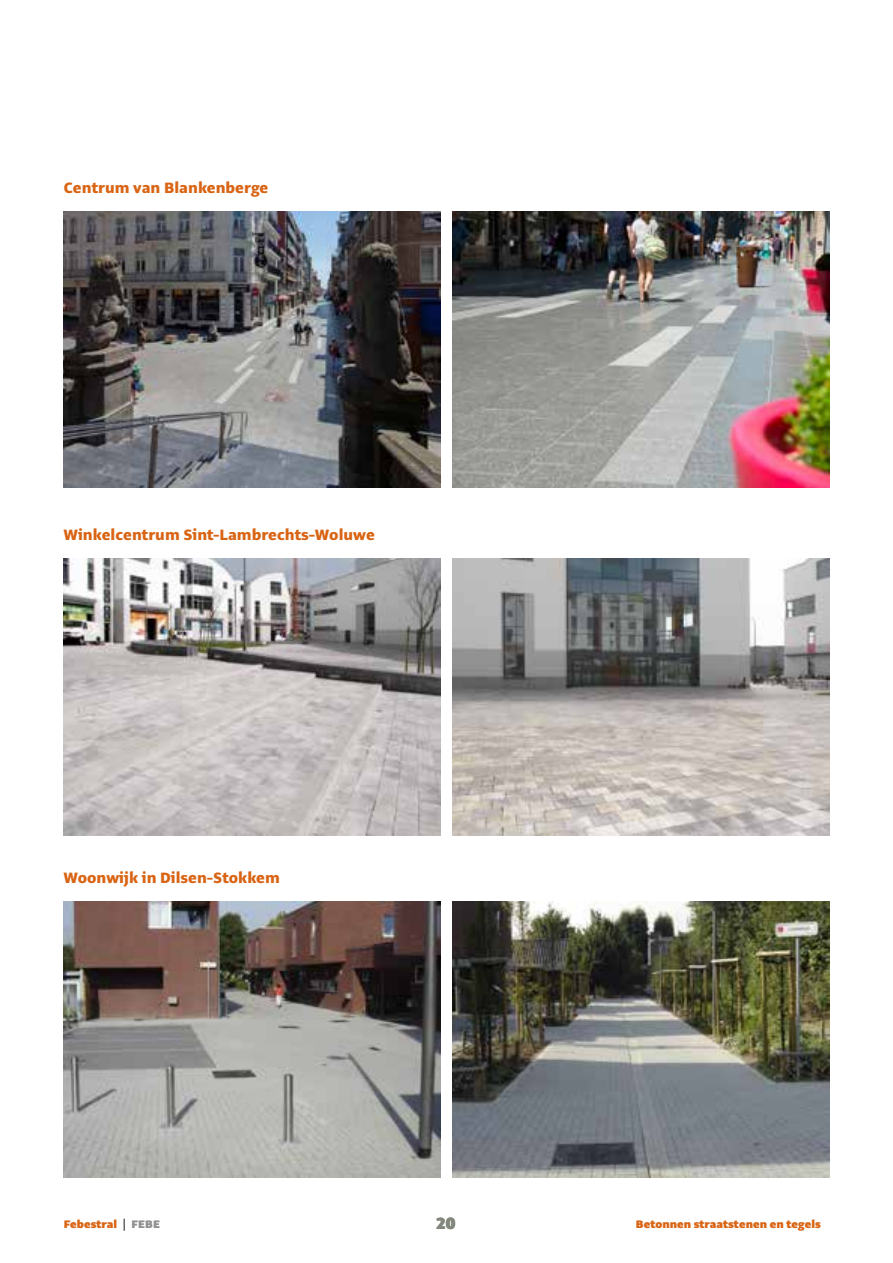
<style>
.page{position:relative;width:893px;height:1263px;background:#fff}
.page>*{position:absolute;margin:0;border:0;box-sizing:border-box;transform-origin:0 0}
.t1{font:900 18px "Alto Pro";color:#82887c}
.t2{font:800 16.5px "Alto Pro";color:#d96414}
.t3{font:900 12px "Alto Pro";color:#d96414}
.s1{font-weight:400;color:#000}
.s2{color:#909090}
</style>
<div class="page">
<img style="left:64px;top:901px;width:376px;height:277px">
<img style="left:64px;top:211px;width:376px;height:277px">
<img style="left:64px;top:559px;width:376px;height:276px">
<img style="left:453px;top:901px;width:376px;height:277px">
<img style="left:453px;top:211px;width:376px;height:277px">
<img style="left:453px;top:559px;width:376px;height:276px">
<p class="t2" style="left:64px;top:177px;width:206px">Centrum van Blankenberge</p>
<p class="t2" style="left:64px;top:524px;width:313px">Winkelcentrum Sint-Lambrechts-Woluwe</p>
<p class="t2" style="left:64px;top:867px;width:218px">Woonwijk in Dilsen-Stokkem</p>
<p class="t3" style="left:64px;top:1217px;width:98px">Febestral <span class="s1">|</span> <span class="s2">FEBE</span></p>
<p class="t1" style="left:436px;top:1212px;width:21px">20</p>
<p class="t3" style="left:636px;top:1217px;width:186px">Betonnen straatstenen en tegels</p>
</div>
